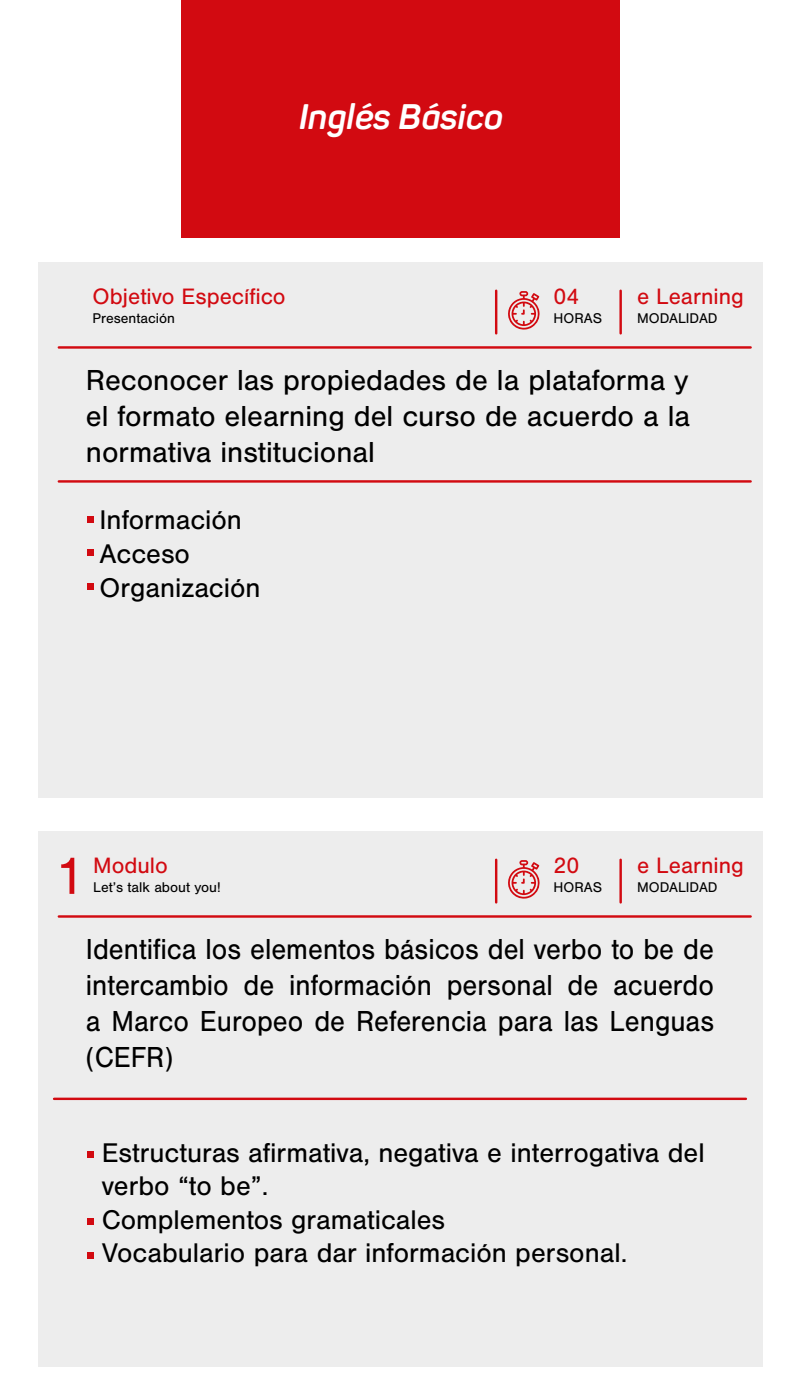
<style>
.page{position:relative;width:800px;height:1400px;background:#fff}
.page>*{position:absolute;margin:0;border:0;box-sizing:border-box;transform-origin:0 0}
.t1{font:54.7px "Nimbus Sans EETOT";color:#d20a11}
.t2{font:italic 700 35px "Panton";color:#fff}
.t3{font:30px/36px "Nimbus Sans EETOT";color:#000;text-align:justify;scale:.94 1}
.t4{font:30px/36px "Nimbus Sans EETOT";color:#000;text-align:justify}
.t5{font:28px/33.6px "Nimbus Sans EETOT";color:#000}
.t6{font:23.1px "Nimbus Sans EETOT";color:#d20a11}
.t7{font:14.6px "Nimbus Sans EETOT";color:#000}
</style>
<div class="page">
<div style="left:182px;top:0;width:438px;height:238px;background:#d20a11"></div>
<div style="left:38px;top:831px;width:724px;height:536px;background:#ededed"></div>
<div style="left:87px;top:1218px;width:7px;height:7px;background:#d20a11"></div>
<div style="left:87px;top:1151px;width:7px;height:7px;background:#d20a11"></div>
<div style="left:87px;top:1252px;width:7px;height:7px;background:#d20a11"></div>
<hr style="left:495px;top:860px;width:2px;height:42px;background:#d20a11">
<hr style="left:619px;top:860px;width:3px;height:42px;background:#d20a11">
<svg style="left:508px;top:860px;width:32px;height:39px"></svg>
<hr style="left:59px;top:915px;width:692px;height:3px;background:#d20a11">
<hr style="left:54px;top:1098px;width:692px;height:2px;background:#d20a11">
<div style="left:38px;top:262px;width:724px;height:536px;background:#ededed"></div>
<div style="left:87px;top:516px;width:7px;height:7px;background:#d20a11"></div>
<div style="left:87px;top:549px;width:7px;height:7px;background:#d20a11"></div>
<div style="left:87px;top:583px;width:7px;height:7px;background:#d20a11"></div>
<hr style="left:495px;top:291px;width:2px;height:42px;background:#d20a11">
<hr style="left:619px;top:291px;width:3px;height:42px;background:#d20a11">
<svg style="left:508px;top:291px;width:32px;height:39px"></svg>
<hr style="left:59px;top:346px;width:692px;height:3px;background:#d20a11">
<hr style="left:59px;top:480px;width:692px;height:3px;background:#d20a11">
<p class="t2" style="left:299px;top:95px;width:205px">Inglés Básico</p>
<p class="t6" style="left:92px;top:284px;width:195px">Objetivo Específico</p>
<p class="t7" style="left:92px;top:311px;width:84px">Presentación</p>
<p class="t6" style="left:554px;top:284px;width:27px">04</p>
<p class="t6" style="left:637px;top:284px;width:108px">e Learning</p>
<p class="t7" style="left:554px;top:311px;width:50px">HORAS</p>
<p class="t7" style="left:637px;top:310px;width:82px">MODALIDAD</p>
<p class="t4" style="left:86px;top:362px;width:606px">Reconocer las propiedades de la plataforma y el formato elearning del curso de acuerdo a la normativa institucional</p>
<p class="t5" style="left:100px;top:504px;width:163px">Información<br>Acceso<br>Organización</p>
<h1 class="t1" style="left:55px;top:846px;width:32px">1</h1>
<p class="t6" style="left:93px;top:853px;width:76px">Modulo</p>
<p class="t6" style="left:554px;top:853px;width:27px">20</p>
<p class="t6" style="left:637px;top:853px;width:108px">e Learning</p>
<p class="t7" style="left:93px;top:880px;width:129px">Let’s talk about you!</p>
<p class="t7" style="left:554px;top:880px;width:50px">HORAS</p>
<p class="t7" style="left:637px;top:879px;width:82px">MODALIDAD</p>
<p class="t3" style="left:86px;top:931px;width:670px">Identifica los elementos básicos del verbo to be de intercambio de información personal de acuerdo a Marco Europeo de Referencia para las Lenguas (CEFR)</p>
<p class="t5" style="left:102px;top:1136px;width:605px">Estructuras afirmativa, negativa e interrogativa del verbo “to be”.<br>Complementos gramaticales<br>Vocabulario para dar información personal.</p>
</div>
